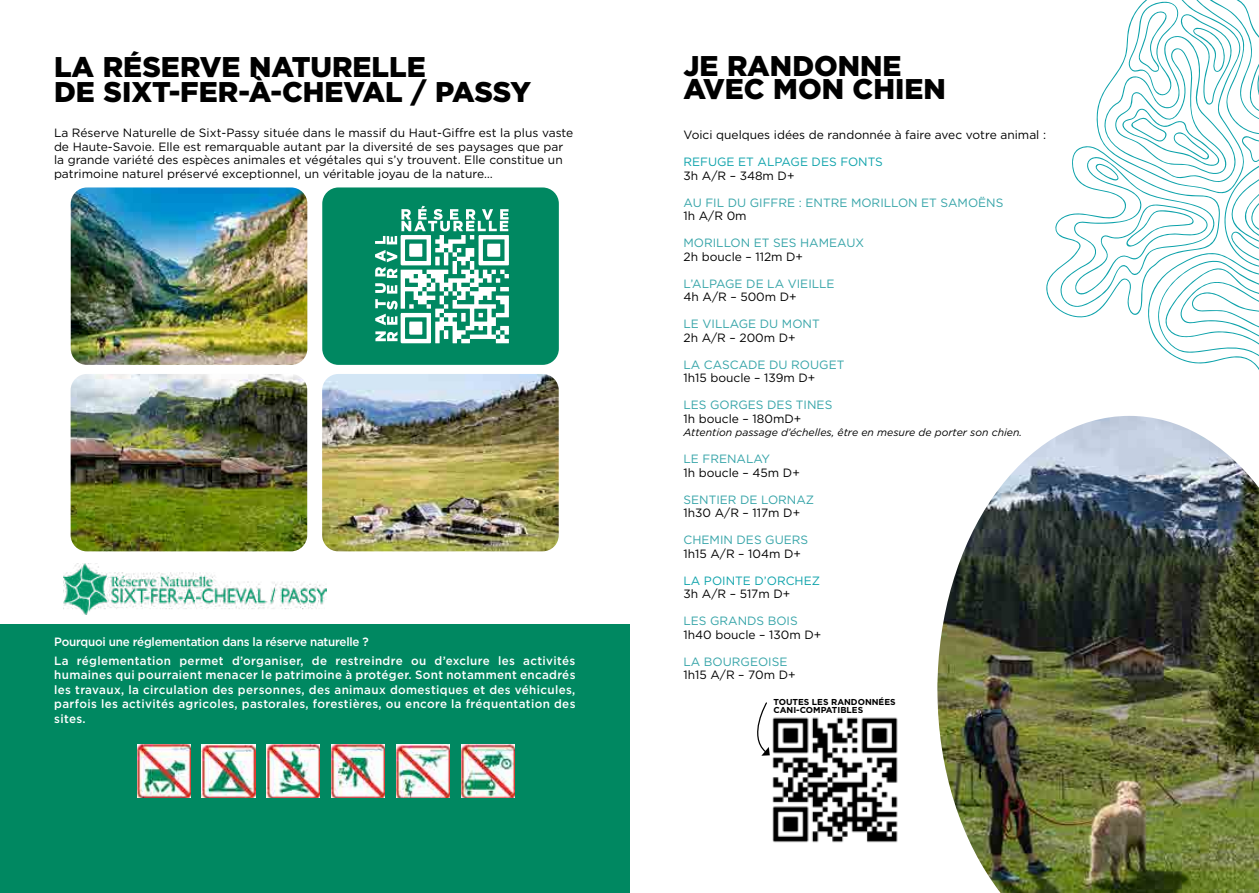
<style>
.page{position:relative;width:1259px;height:893px;background:#fff}
.page>*{position:absolute;margin:0;border:0;box-sizing:border-box;transform-origin:0 0}
.t1{font:900 28.5px/25.5px "Gotham";color:#000}
.t2{font:12px/13.5px "Gotham";color:#000}
.t3{font:500 12px/14.4px "Gotham";letter-spacing:.03em;color:#fff}
.t4{font:12px "Gotham";color:#35a4a8}
.t5{font:12px "Gotham";color:#0ca2aa}
.t6{font:italic 10.5px "Gotham";color:#000}
.t7{font:700 8.55px/7.8px "Gotham";color:#000}
</style>
<div class="page">
<div style="left:0;top:624px;width:629px;height:269px;background:#008861"></div>
<img style="left:64px;top:563px;width:262px;height:51px">
<img style="left:137px;top:745px;width:53px;height:53px">
<img style="left:202px;top:745px;width:53px;height:53px">
<img style="left:267px;top:745px;width:53px;height:53px">
<img style="left:332px;top:745px;width:53px;height:53px">
<img style="left:396px;top:745px;width:54px;height:53px">
<img style="left:461px;top:745px;width:53px;height:53px">
<img style="left:71px;top:187px;width:236px;height:178px">
<div style="left:322px;top:187px;width:237px;height:178px;background:#008861;border-radius:16px"></div>
<svg style="left:1046px;top:0;width:213px;height:370px"></svg>
<img style="left:937px;top:416px;width:322px;height:477px">
<img style="left:772px;top:717px;width:126px;height:126px">
<svg style="left:757px;top:702px;width:13px;height:54px"></svg>
<svg style="left:375px;top:206px;width:134px;height:137px"></svg>
<img style="left:71px;top:374px;width:236px;height:177px">
<img style="left:322px;top:374px;width:237px;height:177px">
<h1 class="t1" style="left:54px;top:54px;width:479px">LA RÉSERVE NATURELLE<br>DE SIXT-FER-À-CHEVAL / PASSY</h1>
<p class="t2" style="left:54px;top:126px;width:521px">La Réserve Naturelle de Sixt-Passy située dans le massif du Haut-Giffre est la plus vaste de Haute-Savoie. Elle est remarquable autant par la diversité de ses paysages que par la grande variété des espèces animales et végétales qui s’y trouvent. Elle constitue un patrimoine naturel préservé exceptionnel, un véritable joyau de la nature…</p>
<p class="t3" style="left:54px;top:632px;width:523px;line-height:18.6px">Pourquoi une réglementation dans la réserve naturelle ?<br>La réglementation permet d’organiser, de restreindre ou d’exclure les activités</p>
<p class="t3" style="left:54px;top:668px;width:523px;text-align:justify">humaines qui pourraient menacer le patrimoine à protéger. Sont notamment encadrés les travaux, la circulation des personnes, des animaux domestiques et des véhicules, parfois les activités agricoles, pastorales, forestières, ou encore la fréquentation des sites.</p>
<h1 class="t1" style="left:683px;top:55px;width:264px;line-height:22.5px">JE RANDONNE<br>AVEC MON CHIEN</h1>
<p class="t2" style="left:683px;top:128px;width:364px">Voici quelques idées de randonnée à faire avec votre animal :</p>
<p class="t5" style="left:683px;top:154px;width:201px">REFUGE ET ALPAGE DES FONTS</p>
<p class="t2" style="left:683px;top:169px;width:112px">3h A/R – 348m D+</p>
<p class="t4" style="left:683px;top:195px;width:321px">AU FIL DU GIFFRE : ENTRE MORILLON ET SAMOËNS</p>
<p class="t2" style="left:683px;top:209px;width:65px">1h A/R 0m</p>
<p class="t4" style="left:683px;top:235px;width:182px">MORILLON ET SES HAMEAUX</p>
<p class="t2" style="left:683px;top:250px;width:121px">2h boucle – 112m D+</p>
<p class="t4" style="left:683px;top:276px;width:153px">L’ALPAGE DE LA VIEILLE</p>
<p class="t2" style="left:683px;top:290px;width:115px">4h A/R – 500m D+</p>
<p class="t4" style="left:683px;top:316px;width:138px">LE VILLAGE DU MONT</p>
<p class="t2" style="left:683px;top:331px;width:114px">2h A/R – 200m D+</p>
<p class="t4" style="left:683px;top:357px;width:162px">LA CASCADE DU ROUGET</p>
<p class="t2" style="left:683px;top:371px;width:133px">1h15 boucle – 139m D+</p>
<p class="t4" style="left:683px;top:397px;width:150px">LES GORGES DES TINES</p>
<p class="t2" style="left:683px;top:412px;width:119px">1h boucle – 180mD+</p>
<p class="t6" style="left:683px;top:426px;width:340px">Attention passage d’échelles, être en mesure de porter son chien.</p>
<p class="t4" style="left:683px;top:451px;width:88px">LE FRENALAY</p>
<p class="t2" style="left:683px;top:466px;width:118px">1h boucle – 45m D+</p>
<p class="t4" style="left:683px;top:492px;width:132px">SENTIER DE LORNAZ</p>
<p class="t2" style="left:683px;top:506px;width:118px">1h30 A/R – 117m D+</p>
<p class="t4" style="left:683px;top:532px;width:126px">CHEMIN DES GUERS</p>
<p class="t2" style="left:683px;top:547px;width:119px">1h15 A/R – 104m D+</p>
<p class="t5" style="left:683px;top:573px;width:138px">LA POINTE D’ORCHEZ</p>
<p class="t2" style="left:683px;top:587px;width:108px">3h A/R – 517m D+</p>
<p class="t4" style="left:683px;top:613px;width:116px">LES GRANDS BOIS</p>
<p class="t2" style="left:683px;top:628px;width:139px">1h40 boucle – 130m D+</p>
<p class="t4" style="left:683px;top:654px;width:105px">LA BOURGEOISE</p>
<p class="t2" style="left:683px;top:668px;width:114px">1h15 A/R – 70m D+</p>
<p class="t7" style="left:773px;top:698px;width:124px">TOUTES LES RANDONNÉES<br>CANI-COMPATIBLES</p>
</div>
